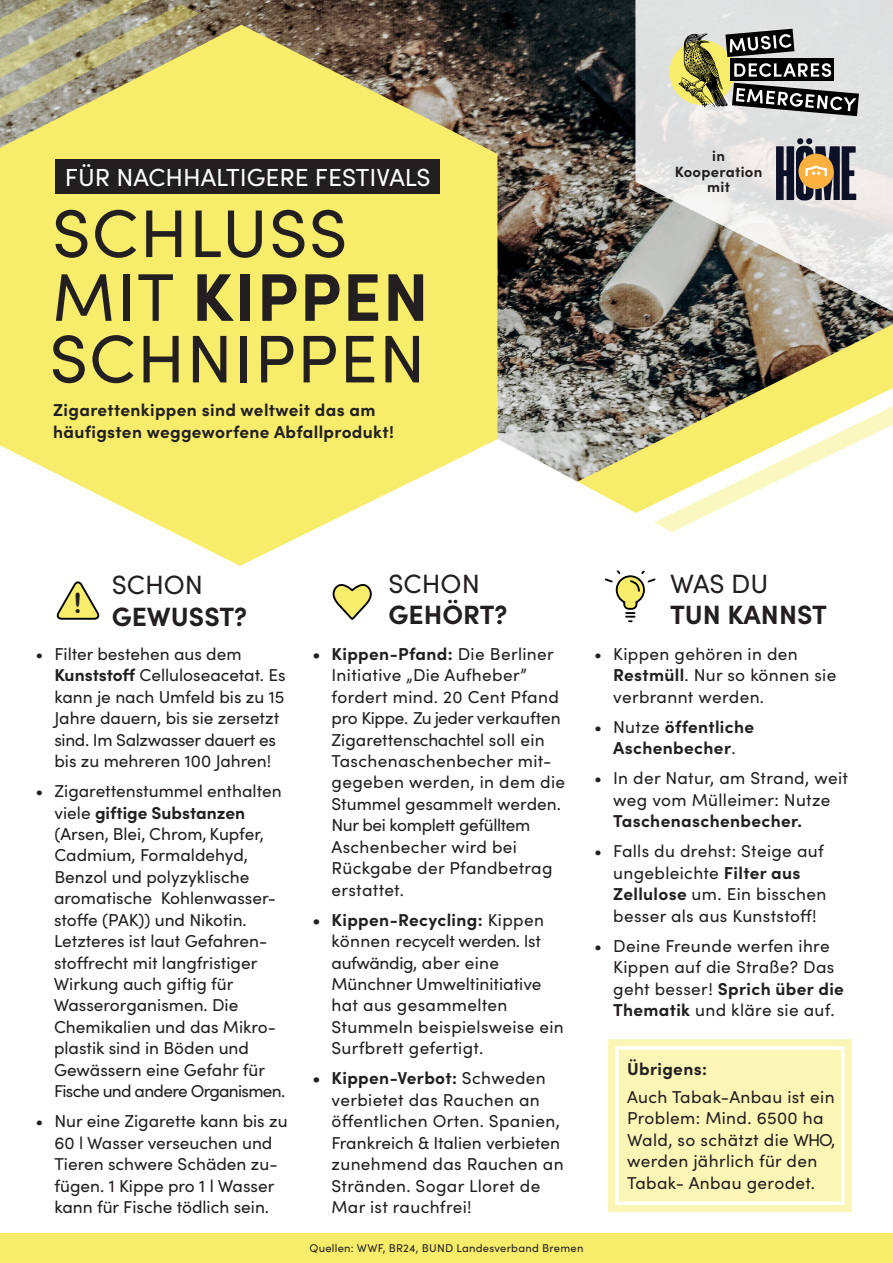
<style>
.page{position:relative;width:893px;height:1263px;background:#fff}
.page>*{position:absolute;margin:0;border:0;box-sizing:border-box;transform-origin:0 0}
.t1{font:67.5px "Sofia Pro";letter-spacing:.02em;color:#231f20}
.t2{font:700 67.5px "Sofia Pro";letter-spacing:.02em;color:#231f20}
.t3{font:27.83px "Arial Rounded MT Bold";color:#231f20}
.t4{font:700 26.47px "Sofia Pro";color:#231f20}
.t5{font:26.47px "Sofia Pro";color:#231f20}
.t6{font:24.75px "Sofia Pro";color:#fff}
.t7{font:17.25px/21.5px "Sofia Pro";letter-spacing:.02em;color:#231f20}
.t8{font:17.25px/21.5px "Sofia Pro";color:#231f20}
.t9{font:700 17.25px/21.5px "Sofia Pro";letter-spacing:.02em;color:#231f20;text-align:center}
.t10{font:17.25px "Sofia Pro";letter-spacing:-.04em;color:#231f20}
.t11{font:700 14.85px "Sofia Pro";letter-spacing:.02em;color:#231f20}
.t12{font:11.25px "Sofia Pro";letter-spacing:.02em;color:#231f20}
.s1{font-weight:400}
.s2{font-weight:700}
</style>
<div class="page">
<div style="left:608px;top:1039px;width:244px;height:173px;background:#fbf6b5"></div>
<div style="left:615px;top:1046px;width:229px;height:159px;border:4px solid #fff"></div>
<svg style="left:56px;top:581px;width:44px;height:39px"></svg>
<svg style="left:332px;top:584px;width:40px;height:36px"></svg>
<div style="left:0;top:1234px;width:893px;height:29px;background:#f7ed6b"></div>
<img style="left:199px;top:0;width:694px;height:384px">
<svg style="left:0;top:25px;width:497px;height:541px;background:#ede37b"></svg>
<svg style="left:0;top:0;width:199px;height:168px;background:#c7c07a"></svg>
<img style="left:566px;top:324px;width:327px;height:60px">
<svg style="left:474px;top:384px;width:419px;height:238px"></svg>
<svg style="left:635px;top:0;width:258px;height:316px;background:#cac9c7"></svg>
<div style="left:669px;top:40px;width:65px;height:65px;background:#f7ed6b;border-radius:50%"></div>
<img style="left:678px;top:32px;width:51px;height:77px">
<div style="left:731px;top:58px;width:103px;height:23px;background:#000"></div>
<svg style="left:734px;top:63px;width:97px;height:14px"></svg>
<svg style="left:732px;top:83px;width:127px;height:33px;background:#727272"></svg>
<svg style="left:725px;top:29px;width:69px;height:28px;background:#5c5d5c"></svg>
<svg style="left:776px;top:138px;width:80px;height:62px;background:#796e65"></svg>
<div style="left:55px;top:159px;width:385px;height:34px;background:#231f20"></div>
<p class="t6" style="left:65px;top:159px;width:367px">FÜR NACHHALTIGERE FESTIVALS</p>
<p class="t1" style="left:52px;top:184px;width:297px">SCHLUSS</p>
<p class="t2" style="left:52px;top:245px;width:378px"><span class="s1">MIT</span> KIPPEN</p>
<p class="t1" style="left:49px;top:309px;width:377px">SCHNIPPEN</p>
<p class="t9" style="left:53px;top:397px;width:324px">Zigarettenkippen sind weltweit das am</p>
<p class="t9" style="left:53px;top:420px;width:342px">häufigsten weggeworfene Abfallprodukt!</p>
<p class="t11" style="left:712px;top:144px;width:14px">in</p>
<p class="t11" style="left:675px;top:160px;width:89px">Kooperation</p>
<p class="t11" style="left:707px;top:175px;width:24px">mit</p>
<p class="t3" style="left:73px;top:587px;width:11px">!</p>
<p class="t5" style="left:112px;top:565px;width:93px">SCHON</p>
<p class="t4" style="left:112px;top:596px;width:137px">GEWUSST?</p>
<p class="t8" style="left:54px;top:642px;width:233px;text-indent:-19px">• Filter bestehen aus dem<br><span class="s2">Kunststoff</span> Celluloseacetat. Es kann je nach Umfeld bis zu 15<br>Jahre dauern, bis sie zersetzt sind. Im Salzwasser dauert es bis zu mehreren 100 Jahren!</p>
<p class="t8" style="left:54px;top:779px;width:229px;text-indent:-19px">• Zigarettenstummel enthalten viele <span class="s2">giftige Substanzen </span>(Arsen, Blei, Chrom, Kupfer,<br>Cadmium, Formaldehyd,<br>Benzol und polyzyklische</p>
<p class="t8" style="left:54px;top:886px;width:223px">aromatische Kohlenwasser-</p>
<p class="t8" style="left:54px;top:908px;width:194px">stoffe (PAK)) und Nikotin.</p>
<p class="t8" style="left:54px;top:929px;width:215px">Letzteres ist laut Gefahren-</p>
<p class="t8" style="left:54px;top:951px;width:205px">stoffrecht mit langfristiger</p>
<p class="t8" style="left:54px;top:972px;width:181px">Wirkung auch giftig für</p>
<p class="t8" style="left:54px;top:994px;width:186px">Wasserorganismen. Die</p>
<p class="t8" style="left:54px;top:1015px;width:224px">Chemikalien und das Mikro-</p>
<p class="t8" style="left:54px;top:1036px;width:196px">plastik sind in Böden und</p>
<p class="t8" style="left:54px;top:1058px;width:213px">Gewässern eine Gefahr für</p>
<p class="t10" style="left:54px;top:1078px;width:233px">Fische und andere Organismen.</p>
<p class="t8" style="left:35px;top:1109px;width:254px;text-align:center">• Nur eine Zigarette kann bis zu<br>60 l Wasser verseuchen und<br>Tieren schwere Schäden zu&shy;fügen. 1 Kippe pro 1 l Wasser kann für Fische tödlich sein.</p>
<p class="t5" style="left:388px;top:564px;width:93px">SCHON</p>
<p class="t4" style="left:388px;top:595px;width:121px">GEHÖRT?</p>
<p class="t7" style="left:332px;top:642px;width:235px;text-indent:-19px"><span class="s2">• Kippen-Pfand:</span> Die Berliner<br>Initiative „Die Aufheber” fordert mind. 20 Cent Pfand pro Kippe. Zu jeder verkauften<br>Zigarettenschachtel soll ein<br>Taschenaschenbecher mit&shy;gegeben werden, in dem die<br>Stummel gesammelt werden.<br>Nur bei komplett gefülltem<br>Aschenbecher wird bei<br>Rückgabe der Pfandbetrag erstattet.</p>
<p class="t8" style="left:332px;top:908px;width:234px;text-indent:-19px"><span class="s2">• Kippen-Recycling:</span> Kippen können recycelt werden. Ist aufwändig, aber eine<br>Münchner Umweltinitiative hat aus gesammelten<br>Stummeln beispielsweise ein<br>Surfbrett gefertigt.</p>
<p class="t7" style="left:332px;top:1067px;width:234px;text-indent:-19px"><span class="s2">• Kippen-Verbot:</span> Schweden verbietet das Rauchen an öffentlichen Orten. Spanien,<br>Frankreich &amp; Italien verbieten zunehmend das Rauchen an<br>Stränden. Sogar Lloret de<br>Mar ist rauchfrei!</p>
<p class="t12" style="left:310px;top:1239px;width:275px">Quellen: WWF, BR24, BUND Landesverband Bremen</p>
<p class="t5" style="left:670px;top:564px;width:100px">WAS DU</p>
<p class="t4" style="left:670px;top:595px;width:158px">TUN KANNST</p>
<p class="t7" style="left:613px;top:642px;width:225px;text-indent:-19px">• Kippen gehören in den<br><span class="s2">Restmüll</span>. Nur so können sie verbrannt werden.</p>
<p class="t9" style="left:594px;top:715px;width:162px"><span class="s1">• Nutze</span> öffentliche<br>Aschenbecher<span class="s1">.</span></p>
<p class="t7" style="left:613px;top:767px;width:236px;text-indent:-19px">• In der Natur, am Strand, weit weg vom Mülleimer: Nutze<br><span class="s2">Taschenaschenbecher.</span></p>
<p class="t7" style="left:613px;top:840px;width:215px;text-indent:-19px">• Falls du drehst: Steige auf ungebleichte <span class="s2">Filter aus<br>Zellulose</span> um. Ein bisschen besser als aus Kunststoff!</p>
<p class="t7" style="left:613px;top:934px;width:232px;text-indent:-19px">• Deine Freunde werfen ihre<br>Kippen auf die Straße? Das geht besser! <span class="s2">Sprich über die<br>Thematik</span> und kläre sie auf.</p>
<p class="t9" style="left:627px;top:1057px;width:81px">Übrigens:</p>
<p class="t7" style="left:627px;top:1085px;width:210px">Auch Tabak-Anbau ist ein<br>Problem: Mind. 6500 ha<br>Wald, so schätzt die WHO, werden jährlich für den<br>Tabak- Anbau gerodet.</p>
</div>
